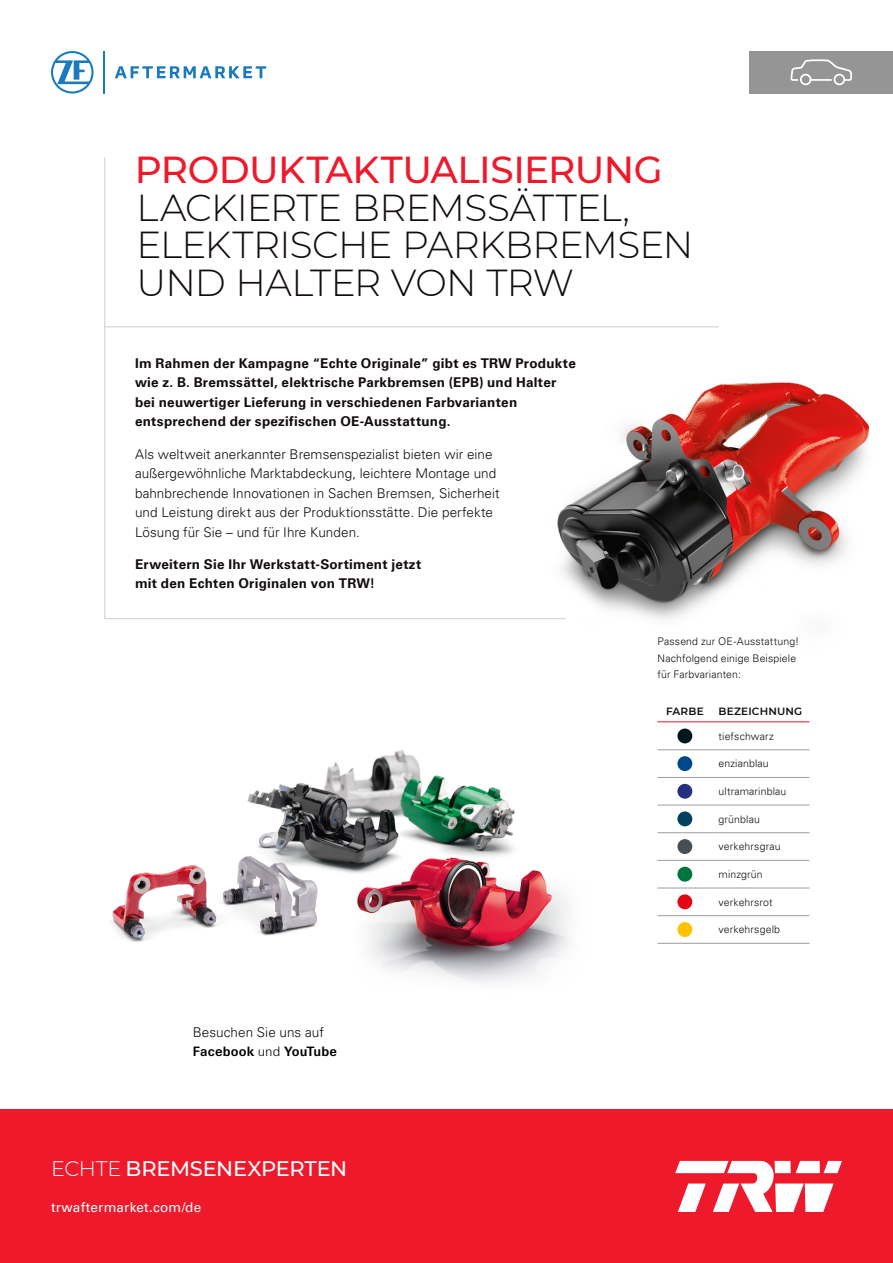
<style>
.page{position:relative;width:893px;height:1263px;background:#fff}
.page>*{position:absolute;margin:0;border:0;box-sizing:border-box;transform-origin:0 0}
.t1{font:300 37.5px/37.5px "Montserrat";letter-spacing:-.02em;color:#130c0e}
.t2{font:500 37.5px "Montserrat";letter-spacing:-.015em;color:#ee1a2c}
.t3{font:500 21px "Montserrat";letter-spacing:-.01em;color:#fff}
.t4{font:700 13.5px/19.5px "Univers LT Pro 65";letter-spacing:.02em;color:#130c0e}
.t5{font:300 13.5px/19.5px "Univers LT Pro 45";color:#130c0e}
.t6{font:13.5px "Univers LT Pro 55 Roman";letter-spacing:.015em;color:#fff}
.t7{font:700 13.5px "ZF Sans";letter-spacing:.01em;color:#000}
.t8{font:300 10.5px/16.5px "Univers LT Pro 45";letter-spacing:.015em;color:#130c0e}
.t9{font:600 10.5px "Montserrat";letter-spacing:.02em;color:#130c0e}
.s1{font-weight:300}
</style>
<div class="page">
<img style="left:357px;top:881px;width:213px;height:102px">
<img style="left:247px;top:750px;width:298px;height:138px">
<div style="left:0;top:1110px;width:893px;height:153px;background:#ee1a2c"></div>
<svg style="left:675px;top:1161px;width:167px;height:51px"></svg>
<hr style="left:104px;top:51px;width:1px;height:43px;background:#197abe">
<svg style="left:115px;top:66px;width:151px;height:12px"></svg>
<svg style="left:51px;top:51px;width:43px;height:43px"></svg>
<div style="left:750px;top:51px;width:143px;height:43px;background:#959595"></div>
<hr style="left:657px;top:721px;width:55px;height:1px;background:#ee1a2c">
<hr style="left:712px;top:721px;width:97px;height:1px;background:#ee1a2c">
<hr style="left:657px;top:749px;width:55px;height:1px;background:#9d9d9c">
<hr style="left:712px;top:749px;width:97px;height:1px;background:#9d9d9c">
<hr style="left:657px;top:777px;width:55px;height:1px;background:#9d9d9c">
<hr style="left:712px;top:777px;width:97px;height:1px;background:#9d9d9c">
<hr style="left:657px;top:805px;width:55px;height:1px;background:#9d9d9c">
<hr style="left:712px;top:805px;width:97px;height:1px;background:#9d9d9c">
<hr style="left:657px;top:832px;width:55px;height:1px;background:#9d9d9c">
<hr style="left:712px;top:832px;width:97px;height:1px;background:#9d9d9c">
<hr style="left:657px;top:860px;width:55px;height:1px;background:#9d9d9c">
<hr style="left:712px;top:860px;width:97px;height:1px;background:#9d9d9c">
<hr style="left:657px;top:888px;width:55px;height:1px;background:#9d9d9c">
<hr style="left:712px;top:888px;width:97px;height:1px;background:#9d9d9c">
<hr style="left:657px;top:915px;width:55px;height:1px;background:#9d9d9c">
<hr style="left:712px;top:915px;width:97px;height:1px;background:#9d9d9c">
<hr style="left:657px;top:943px;width:55px;height:1px;background:#9d9d9c">
<hr style="left:712px;top:943px;width:97px;height:1px;background:#9d9d9c">
<div style="left:677px;top:728px;width:15px;height:15px;background:#00181b;border-radius:50%"></div>
<div style="left:677px;top:756px;width:15px;height:15px;background:#00478a;border-radius:50%"></div>
<div style="left:677px;top:784px;width:15px;height:15px;background:#253081;border-radius:50%"></div>
<div style="left:677px;top:811px;width:15px;height:15px;background:#004161;border-radius:50%"></div>
<div style="left:677px;top:839px;width:15px;height:15px;background:#484f54;border-radius:50%"></div>
<div style="left:677px;top:867px;width:15px;height:15px;background:#00743d;border-radius:50%"></div>
<div style="left:677px;top:894px;width:15px;height:15px;background:#e30613;border-radius:50%"></div>
<div style="left:677px;top:922px;width:15px;height:15px;background:#fdc300;border-radius:50%"></div>
<hr style="left:104px;top:326px;width:615px;height:1px;background:#d2d1d1">
<svg style="left:104px;top:157px;width:463px;height:462px"></svg>
<img style="left:517px;top:345px;width:353px;height:275px">
<img style="left:111px;top:851px;width:213px;height:91px">
<svg style="left:790px;top:59px;width:62px;height:26px"></svg>
<h1 class="t2" style="left:135px;top:144px;width:529px">PRODUKTAKTUALISIERUNG</h1>
<h1 class="t1" style="left:137px;top:187px;width:558px">LACKIERTE BREMSSÄTTEL,<br>ELEKTRISCHE PARKBREMSEN<br>UND HALTER VON TRW</h1>
<p class="t4" style="left:135px;top:353px;width:442px">Im Rahmen der Kampagne “Echte Originale” gibt es TRW Produkte wie z. B. Bremssättel, elektrische Parkbremsen (EPB) und Halter bei neuwertiger Lieferung in verschiedenen Farbvarianten entsprechend der spezifischen OE-Ausstattung.</p>
<p class="t5" style="left:135px;top:444px;width:366px">Als weltweit anerkannter Bremsenspezialist bieten wir eine außergewöhnliche Marktabdeckung, leichtere Montage und bahnbrechende Innovationen in Sachen Bremsen, Sicherheit und Leistung direkt aus der Produktionsstätte. Die perfekte Lösung für Sie – und für Ihre Kunden.</p>
<p class="t4" style="left:135px;top:554px;width:288px">Erweitern Sie Ihr Werkstatt-Sortiment jetzt mit den Echten Originalen von TRW!</p>
<p class="t5" style="left:193px;top:1022px;width:133px">Besuchen Sie uns auf</p>
<p class="t7" style="left:193px;top:1043px;width:146px">Facebook <span class="s1">und</span> YouTube</p>
<h2 class="t3" style="left:51px;top:1153px;width:298px"><span class="s1">ECHTE</span> BREMSENEXPERTEN</h2>
<p class="t6" style="left:51px;top:1198px;width:152px">trwaftermarket.com/de</p>
<p class="t8" style="left:657px;top:633px;width:143px">Passend zur OE-Ausstattung!<br>Nachfolgend einige Beispiele für Farbvarianten:</p>
<p class="t9" style="left:666px;top:704px;width:39px">FARBE</p>
<p class="t9" style="left:719px;top:704px;width:85px">BEZEICHNUNG</p>
<p class="t8" style="left:719px;top:727px;width:57px">tiefschwarz</p>
<p class="t8" style="left:719px;top:755px;width:52px">enzianblau</p>
<p class="t8" style="left:719px;top:783px;width:69px">ultramarinblau</p>
<p class="t8" style="left:719px;top:810px;width:43px">grünblau</p>
<p class="t8" style="left:719px;top:838px;width:63px">verkehrsgrau</p>
<p class="t8" style="left:719px;top:866px;width:45px">minzgrün</p>
<p class="t8" style="left:719px;top:893px;width:55px">verkehrsrot</p>
<p class="t8" style="left:719px;top:921px;width:63px">verkehrsgelb</p>
</div>
